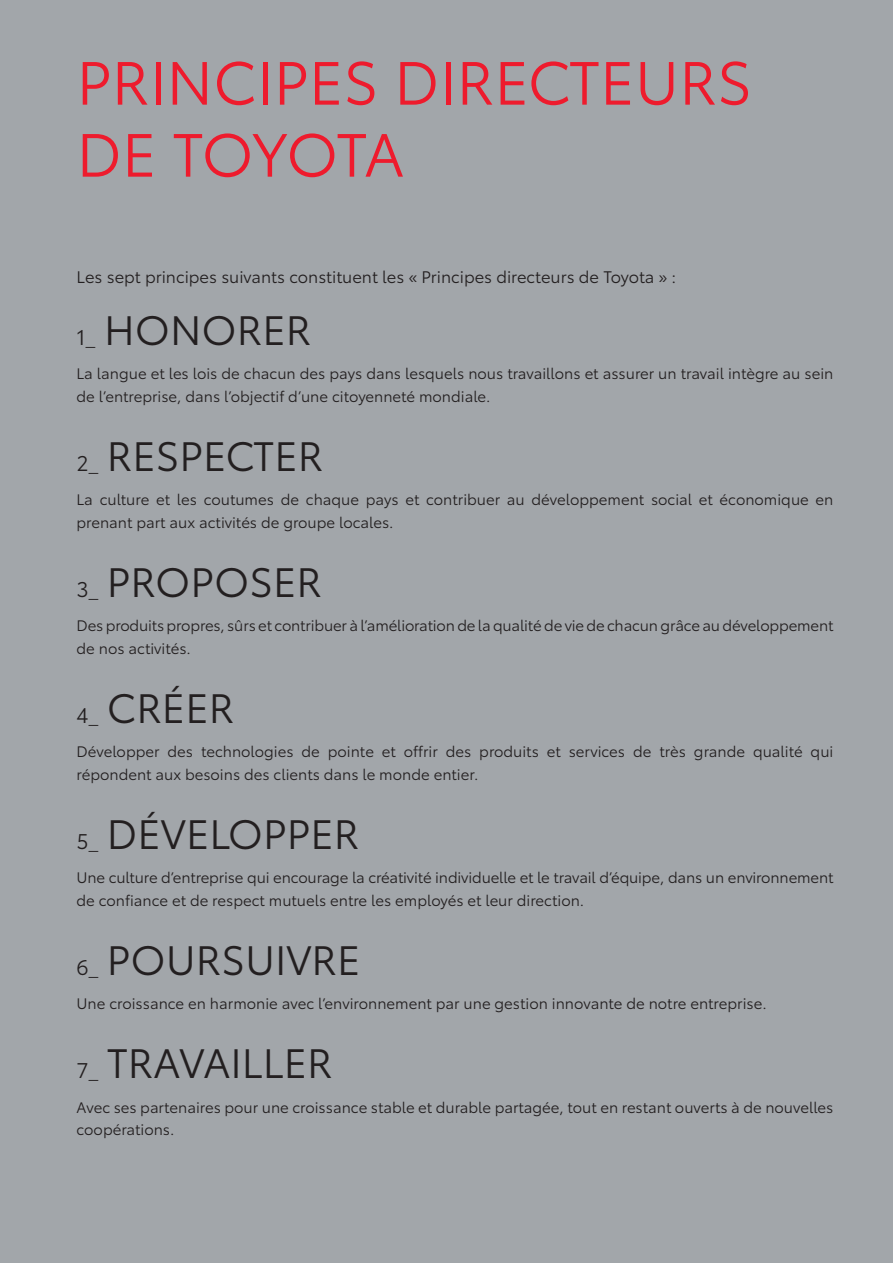
<style>
.page{position:relative;width:893px;height:1263px;background:#a2a6aa}
.page>*{position:absolute;margin:0;border:0;box-sizing:border-box;transform-origin:0 0}
.t1{font:60px/72px "Toyota Type";color:#ee1b2d}
.t2{font:40.5px "Toyota Type";color:#231f20}
.t3{font:16.5px "Toyota Type";color:#231f20}
.t4{font:15px/22.5px "Toyota Type";color:#231f20}
.s1{font-size:21px}
</style>
<div class="page">
<p class="t1" style="left:77px;top:43px;width:677px">PRINCIPES DIRECTEURS<br>DE TOYOTA</p>
<p class="t3" style="left:77px;top:265px;width:601px">Les sept principes suivants constituent les « Principes directeurs de Toyota » :</p>
<p class="t2" style="left:77px;top:300px;width:236px"><span class="s1">1_</span> HONORER</p>
<p class="t4" style="left:77px;top:361px;width:758px">La langue et les lois de chacun des pays dans lesquels nous travaillons et assurer un travail intègre au sein de l’entreprise, dans l’objectif d’une citoyenneté mondiale.</p>
<p class="t2" style="left:77px;top:426px;width:248px"><span class="s1">2_</span> RESPECTER</p>
<p class="t4" style="left:77px;top:487px;width:758px">La culture et les coutumes de chaque pays et contribuer au développement social et économique en prenant part aux activités de groupe locales.</p>
<p class="t2" style="left:77px;top:552px;width:247px"><span class="s1">3_</span> PROPOSER</p>
<p class="t4" style="left:77px;top:613px;width:758px">Des produits propres, sûrs et contribuer à l’amélioration de la qualité de vie de chacun grâce au développement de nos activités.</p>
<p class="t2" style="left:77px;top:678px;width:159px"><span class="s1">4_</span> CRÉER</p>
<p class="t4" style="left:77px;top:739px;width:758px">Développer des technologies de pointe et offrir des produits et services de très grande qualité qui répondent aux besoins des clients dans le monde entier.</p>
<p class="t2" style="left:77px;top:804px;width:284px"><span class="s1">5_</span> DÉVELOPPER</p>
<p class="t4" style="left:77px;top:865px;width:758px">Une culture d’entreprise qui encourage la créativité individuelle et le travail d’équipe, dans un environnement de confiance et de respect mutuels entre les employés et leur direction.</p>
<p class="t2" style="left:77px;top:930px;width:286px"><span class="s1">6_</span> POURSUIVRE</p>
<p class="t4" style="left:77px;top:991px;width:692px">Une croissance en harmonie avec l’environnement par une gestion innovante de notre entreprise.</p>
<p class="t2" style="left:77px;top:1034px;width:258px"><span class="s1">7_</span> TRAVAILLER</p>
<p class="t4" style="left:77px;top:1095px;width:758px">Avec ses partenaires pour une croissance stable et durable partagée, tout en restant ouverts à de nouvelles coopérations.</p>
</div>
